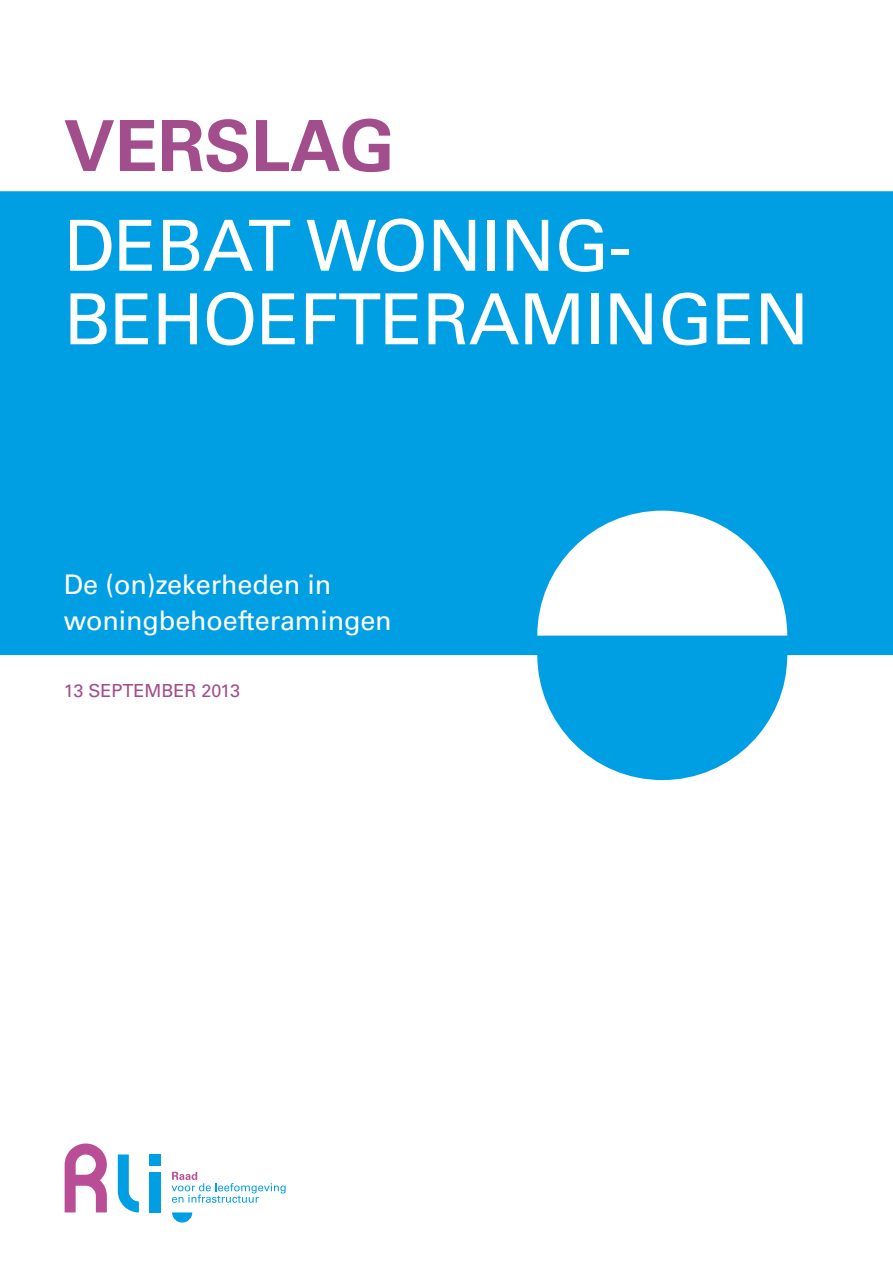
<style>
.page{position:relative;width:893px;height:1263px;background:#fff}
.page>*{position:absolute;margin:0;border:0;box-sizing:border-box;transform-origin:0 0}
.t1{font:70.5px/73.5px "Univers LT Std";letter-spacing:-.01em;color:#fff}
.t2{font:700 70.5px "Univers LT Std";color:#a24e8c}
.t3{font:27px/36px "Univers LT Std";letter-spacing:-.005em;color:#fff}
.t4{font:18px "Univers LT Std";color:#a24e8c}
</style>
<div class="page">
<svg style="left:0;top:191px;width:893px;height:589px;fill:#009ee3"></svg>
<div style="left:150px;top:1172px;width:11px;height:40px;background:#009ee3"></div>
<svg style="left:118px;top:1154px;width:21px;height:58px"></svg>
<svg style="left:65px;top:1143px;width:42px;height:69px"></svg>
<svg style="left:172px;top:1212px;width:20px;height:10px"></svg>
<div style="left:150px;top:1154px;width:11px;height:11px;background:#009ee3"></div>
<svg style="left:172px;top:1172px;width:114px;height:31px"></svg>
<h1 class="t2" style="left:64px;top:105px;width:332px">VERSLAG</h1>
<h1 class="t1" style="left:64px;top:209px;width:747px">DEBAT WONING-<br>BEHOEFTERAMINGEN</h1>
<p class="t3" style="left:64px;top:567px;width:329px">De (on)zekerheden in woningbehoefteramingen</p>
<p class="t4" style="left:64px;top:680px;width:178px">13 SEPTEMBER 2013</p>
</div>
